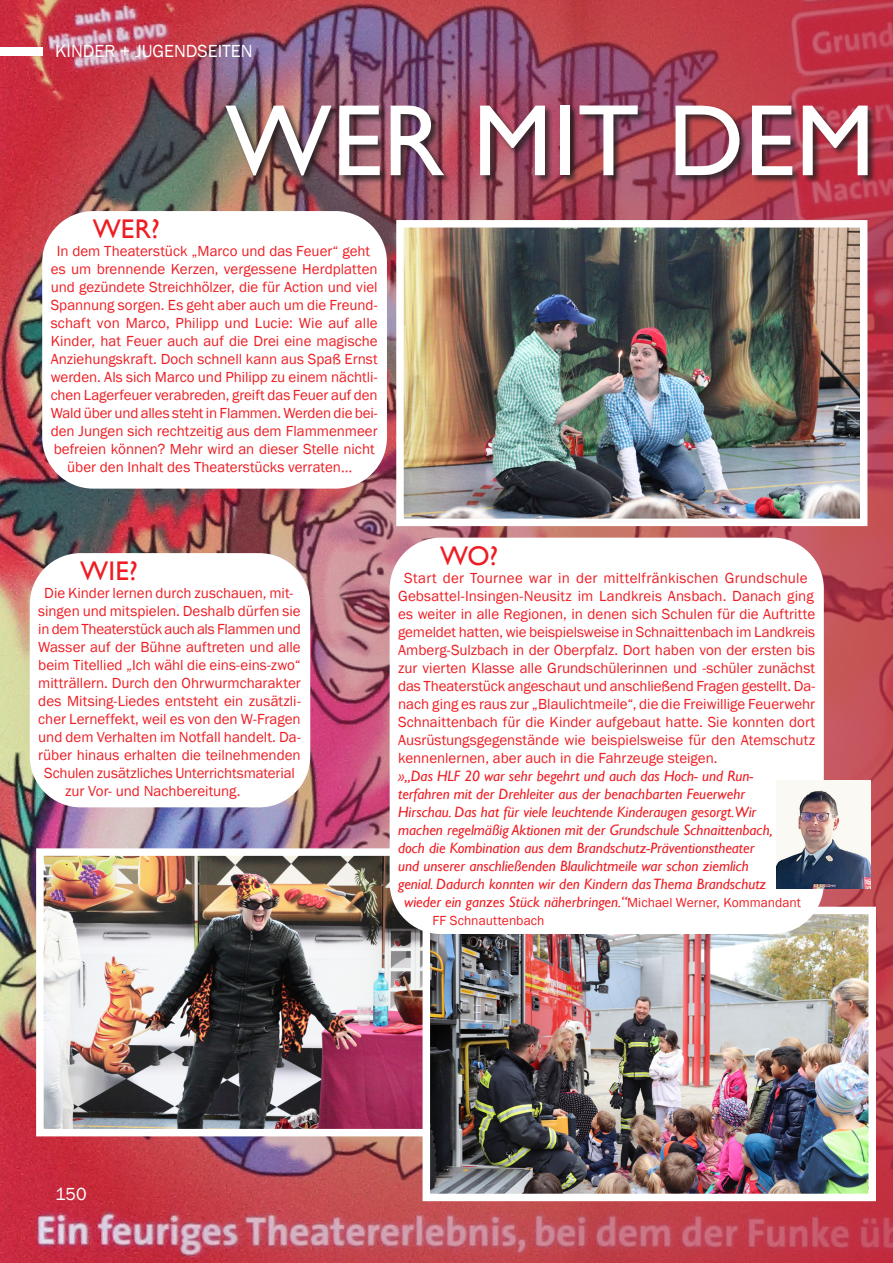
<style>
.page{position:relative;width:893px;height:1263px;background:#fff}
.page>*{position:absolute;margin:0;border:0;box-sizing:border-box;transform-origin:0 0}
.Bildtext_normal{font:102px "Gill Sans";color:#fff}
.Zitat{font:27px "Gill Sans";letter-spacing:.005em;color:#ee1d23}
.Untertitel_Einsatzbe{font:18px "Franklin Gothic";color:#fff}
.Zitat-2{font:15px/18px "Franklin Gothic";color:#ee1d23;text-align:center}
.Zitat-3{font:italic 15px "Gill Sans";color:#ee1d23}
.Zitat-4{font:13.5px "Franklin Gothic";letter-spacing:.005em;color:#ee1d23}
.s1{font-family:"Franklin Gothic";font-style:normal;font-size:13.5px}
</style>
<div class="page">
<img style="left:0;top:0;width:893px;height:1263px">
<img style="left:45px;top:857px;width:378px;height:270px">
<div style="left:36px;top:848px;width:415px;height:288px;border:8px solid #fff"></div>
<div style="left:0;top:47px;width:43px;height:8px;background:#fff"></div>
<div style="left:225px;top:100px;width:668px;height:85px;background:#231f20;opacity:.75"></div>
<img style="left:405px;top:229px;width:453px;height:288px">
<div style="left:396px;top:220px;width:471px;height:306px;border:8px solid #fff"></div>
<img style="left:432px;top:916px;width:435px;height:276px">
<div style="left:423px;top:907px;width:453px;height:294px;border:8px solid #fff"></div>
<div style="left:30px;top:553px;width:280px;height:254px;background:#fff;border-radius:51px"></div>
<div style="left:42px;top:211px;width:345px;height:278px;background:#fff;border-radius:51px"></div>
<div style="left:390px;top:538px;width:434px;height:396px;background:#fff;border-radius:51px"></div>
<img style="left:776px;top:780px;width:95px;height:109px">
<p class="Untertitel_Einsatzbe" style="left:55px;top:40px;width:199px">KINDER + JUGENDSEITEN</p>
<p class="Bildtext_normal" style="left:225px;top:82px;width:651px">WER MIT DEM</p>
<p class="Zitat" style="left:93px;top:213px;width:69px">WER?</p>
<p class="Zitat-2" style="left:51px;top:243px;width:329px">In dem Theaterstück „Marco und das Feuer“ geht es um brennende Kerzen, vergessene Herdplatten und gezündete Streichhölzer, die für Action und viel Spannung sorgen. Es geht aber auch um die Freund&shy;schaft von Marco, Philipp und Lucie: Wie auf alle Kinder, hat Feuer auch auf die Drei eine magische Anziehungskraft. Doch schnell kann aus Spaß Ernst werden. Als sich Marco und Philipp zu einem nächtli&shy;chen Lagerfeuer verabreden, greift das Feuer auf den Wald über und alles steht in Flammen. Werden die bei&shy;den Jungen sich rechtzeitig aus dem Flammenmeer befreien können? Mehr wird an dieser Stelle nicht über den Inhalt des Theaterstücks verraten…</p>
<p class="Zitat" style="left:80px;top:555px;width:59px">WIE?</p>
<p class="Zitat-2" style="left:44px;top:585px;width:250px">Die Kinder lernen durch zuschauen, mit-</p>
<p class="Zitat-2" style="left:38px;top:603px;width:264px">singen und mitspielen. Deshalb dürfen sie</p>
<p class="Zitat-2" style="left:38px;top:621px;width:264px">in dem Theaterstück auch als Flammen und</p>
<p class="Zitat-2" style="left:38px;top:639px;width:264px">Wasser auf der Bühne auftreten und alle</p>
<p class="Zitat-2" style="left:38px;top:657px;width:264px">beim Titellied „Ich wähl die eins-eins-zwo“</p>
<p class="Zitat-2" style="left:38px;top:675px;width:264px">mitträllern. Durch den Ohrwurmcharakter</p>
<p class="Zitat-2" style="left:38px;top:693px;width:264px">des Mitsing-Liedes entsteht ein zusätzli-</p>
<p class="Zitat-2" style="left:38px;top:711px;width:264px">cher Lerneffekt, weil es von den W-Fragen</p>
<p class="Zitat-2" style="left:38px;top:729px;width:264px">und dem Verhalten im Notfall handelt. Da-</p>
<p class="Zitat-2" style="left:38px;top:747px;width:264px">rüber hinaus erhalten die teilnehmenden</p>
<p class="Zitat-2" style="left:44px;top:765px;width:252px">Schulen zusätzliches Unterrichtsmaterial</p>
<p class="Zitat-2" style="left:65px;top:783px;width:177px">zur Vor- und Nachbereitung.</p>
<p class="Zitat" style="left:440px;top:540px;width:59px">WO?</p>
<p class="Zitat-2" style="left:398px;top:569px;width:419px;text-align:left;text-indent:6px">Start der Tournee war in der mittelfränkischen Grundschule Gebsattel-Insingen-Neusitz im Landkreis Ansbach. Danach ging es weiter in alle Regionen, in denen sich Schulen für die Auftritte gemeldet hatten, wie beispielsweise in Schnaittenbach im Landkreis Amberg-Sulzbach in der Oberpfalz. Dort haben von der ersten bis zur vierten Klasse alle Grundschülerinnen und -schüler zunächst das Theaterstück angeschaut und anschließend Fragen gestellt. Da&shy;nach ging es raus zur „Blaulichtmeile“, die die Freiwillige Feuerwehr Schnaittenbach für die Kinder aufgebaut hatte. Sie konnten dort Ausrüstungsgegenstände wie beispielsweise für den Atemschutz kennenlernen, aber auch in die Fahrzeuge steigen.</p>
<p class="Zitat-3" style="left:398px;top:767px;width:357px">»„Das HLF 20 war sehr begehrt und auch das Hoch- und Run-</p>
<p class="Zitat-3" style="left:398px;top:785px;width:348px">terfahren mit der Drehleiter aus der benachbarten Feuerwehr</p>
<p class="Zitat-3" style="left:398px;top:803px;width:360px">Hirschau. Das hat für viele leuchtende Kinderaugen gesorgt.Wir</p>
<p class="Zitat-3" style="left:398px;top:821px;width:376px">machen regelmäßig Aktionen mit der Grundschule Schnaittenbach,</p>
<p class="Zitat-3" style="left:398px;top:839px;width:358px">doch die Kombination aus dem Brandschutz-Präventionstheater</p>
<p class="Zitat-3" style="left:398px;top:857px;width:352px">und unserer anschließenden Blaulichtmeile war schon ziemlich</p>
<p class="Zitat-3" style="left:398px;top:875px;width:370px">genial. Dadurch konnten wir den Kindern das Thema Brandschutz</p>
<p class="Zitat-3" style="left:404px;top:893px;width:398px">wieder ein ganzes Stück näherbringen.“<span class="s1">Michael Werner, Kommandant</span></p>
<p class="Zitat-4" style="left:433px;top:912px;width:113px">FF Schnauttenbach</p>
<p class="Untertitel_Einsatzbe" style="left:55px;top:1182px;width:33px">150</p>
</div>
